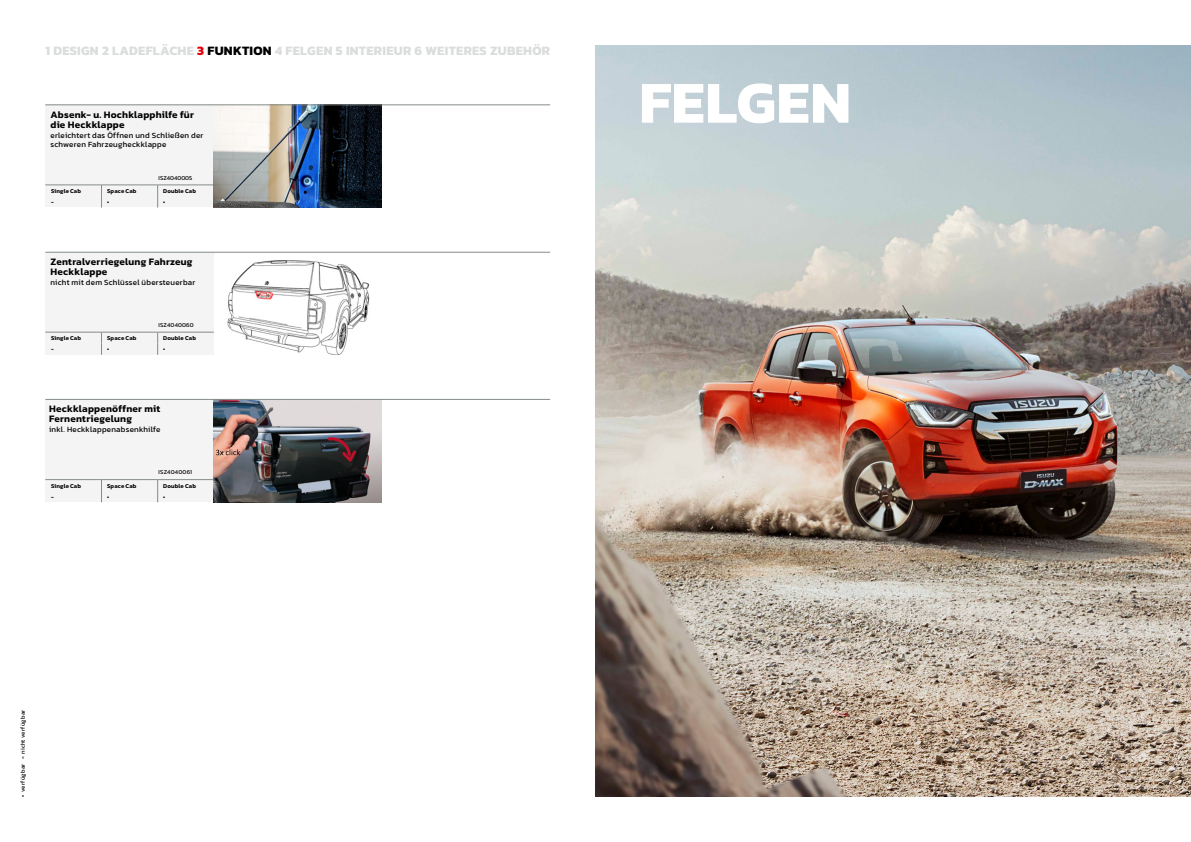
<style>
.page{position:relative;width:1191px;height:842px;background:#fff}
.page>*{position:absolute;margin:0;border:0;box-sizing:border-box;transform-origin:0 0}
.t1{font:700 60px "Kanit";letter-spacing:.01em;color:#fff}
.t2{font:700 13px "Kanit";letter-spacing:.02em;color:#dadddc}
.t3{font:600 10px/10px "Kanit";letter-spacing:.02em;color:#000}
.t4{font:8px/9px "Kanit";letter-spacing:.03em;color:#000}
.t5{font:600 6px "Kanit";letter-spacing:.025em;color:#000}
.t6{font:6px "Kanit";letter-spacing:.03em;color:#000}
.t7{font:6px "Kanit";letter-spacing:.005em;color:#000}
.s1{color:#e3000b}
.s2{color:#000}
.s3{font-weight:600}
</style>
<div class="page">
<img style="left:595px;top:45px;width:596px;height:752px">
<div style="left:45px;top:252px;width:169px;height:103px;background:#f3f4f3"></div>
<div style="left:45px;top:399px;width:169px;height:103px;background:#f3f4f3"></div>
<div style="left:45px;top:104px;width:169px;height:103px;background:#f3f4f3"></div>
<hr style="left:45px;top:185px;width:56px;height:1px;background:#858c89">
<hr style="left:101px;top:185px;width:57px;height:1px;background:#858c89">
<hr style="left:158px;top:185px;width:56px;height:1px;background:#858c89">
<svg style="left:101px;top:186px;width:1px;height:22px"></svg>
<svg style="left:157px;top:185px;width:1px;height:23px"></svg>
<img style="left:214px;top:105px;width:168px;height:102px">
<hr style="left:45px;top:104px;width:505px;height:1px;background:#858c89">
<hr style="left:45px;top:332px;width:56px;height:1px;background:#858c89">
<hr style="left:101px;top:332px;width:57px;height:1px;background:#858c89">
<hr style="left:158px;top:332px;width:56px;height:1px;background:#858c89">
<svg style="left:101px;top:332px;width:1px;height:23px"></svg>
<svg style="left:157px;top:332px;width:1px;height:23px"></svg>
<img style="left:227px;top:260px;width:143px;height:95px">
<svg style="left:101px;top:480px;width:1px;height:22px"></svg>
<hr style="left:45px;top:479px;width:56px;height:1px;background:#858c89">
<hr style="left:101px;top:479px;width:57px;height:1px;background:#858c89">
<hr style="left:158px;top:479px;width:56px;height:1px;background:#858c89">
<svg style="left:157px;top:480px;width:1px;height:22px"></svg>
<img style="left:214px;top:400px;width:167px;height:102px">
<hr style="left:45px;top:399px;width:505px;height:1px;background:#858c89">
<hr style="left:45px;top:252px;width:505px;height:1px;background:#858c89">
<h2 class="t2" style="left:45px;top:40px;width:506px">1 DESIGN 2 LADEFLÄCHE <span class="s1">3</span> <span class="s2">FUNKTION</span> 4 FELGEN 5 INTERIEUR 6 WEITERES ZUBEHÖR</h2>
<p class="t3" style="left:51px;top:109px;width:145px">Absenk- u. Hochklapphilfe für die Heckklappe</p>
<p class="t4" style="left:51px;top:130px;width:154px">erleichtert das Öffnen und Schließen der schweren Fahrzeugheckklappe</p>
<p class="t7" style="left:159px;top:173px;width:35px">ISZ4040005</p>
<p class="t5" style="left:51px;top:187px;width:32px">Single Cab</p>
<p class="t5" style="left:107px;top:187px;width:31px">Space Cab</p>
<p class="t5" style="left:163px;top:187px;width:34px">Double Cab</p>
<p class="t5" style="left:51px;top:197px;width:4px">-</p>
<p class="t5" style="left:107px;top:197px;width:3px">•</p>
<p class="t5" style="left:163px;top:197px;width:3px">•</p>
<p class="t3" style="left:51px;top:256px;width:143px">Zentralverriegelung Fahrzeug<br>Heckklappe</p>
<p class="t4" style="left:51px;top:278px;width:146px">nicht mit dem Schlüssel übersteuerbar</p>
<p class="t6" style="left:159px;top:320px;width:37px">ISZ4040060</p>
<p class="t5" style="left:51px;top:334px;width:32px">Single Cab</p>
<p class="t5" style="left:107px;top:334px;width:31px">Space Cab</p>
<p class="t5" style="left:163px;top:334px;width:34px">Double Cab</p>
<p class="t5" style="left:51px;top:344px;width:4px">-</p>
<p class="t5" style="left:107px;top:344px;width:3px">•</p>
<p class="t5" style="left:163px;top:344px;width:3px">•</p>
<p class="t3" style="left:49px;top:403px;width:113px">Heckklappenöffner mit<br>Fernentriegelung</p>
<p class="t4" style="left:49px;top:424px;width:113px">inkl. Heckklappenabsenkhilfe</p>
<p class="t6" style="left:159px;top:467px;width:35px">ISZ4040061</p>
<p class="t5" style="left:51px;top:481px;width:32px">Single Cab</p>
<p class="t5" style="left:107px;top:481px;width:31px">Space Cab</p>
<p class="t5" style="left:163px;top:481px;width:34px">Double Cab</p>
<p class="t5" style="left:51px;top:492px;width:4px">-</p>
<p class="t5" style="left:107px;top:492px;width:3px">•</p>
<p class="t5" style="left:163px;top:492px;width:3px">•</p>
<p class="t6" style="left:18px;top:797px;width:88px;rotate:-90deg"><span class="s3">•</span> verfügbar <span class="s3">-</span> nicht verfügbar</p>
<h1 class="t1" style="left:639px;top:56px;width:213px">FELGEN</h1>
</div>
